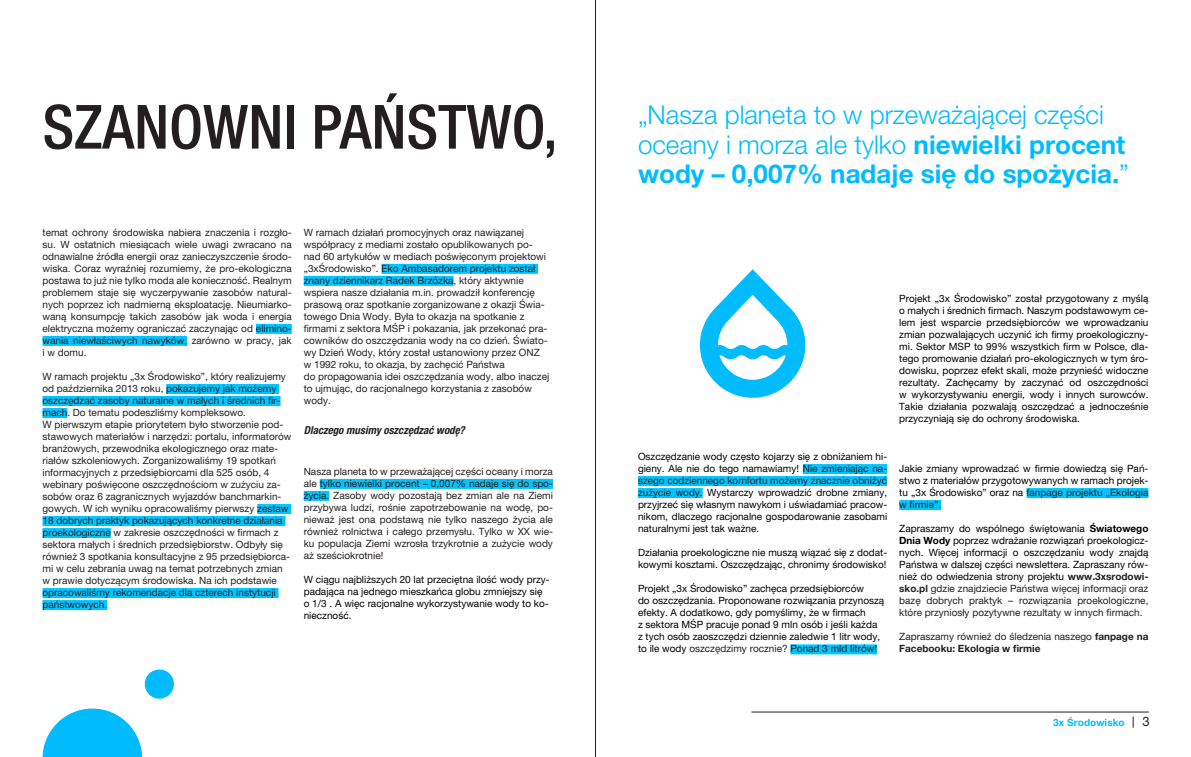
<style>
.page{position:relative;width:1191px;height:757px;background:#fff}
.page>*{position:absolute;margin:0;border:0;box-sizing:border-box;transform-origin:0 0}
.t1{font:500 condensed 61px "Helvetica Neue LT Pro";color:#231f20}
.t2{font:300 26px/29.9px "Helvetica Neue LT Pro";color:#00bcff}
.t3{font:13px "Helvetica Neue LT Pro";color:#231f20}
.t4{font:italic 700 condensed 11px "Helvetica Neue LT Pro";color:#231f20}
.t5{font:10px/12px "Helvetica Neue LT Pro";color:#231f20}
.t6{font:10px/12px "Helvetica Neue LT Pro";color:#000;text-align:justify}
.t7{font:700 10px "Helvetica Neue LT Pro";letter-spacing:.015em;color:#00bcff}
.s1{font-weight:700}
.s2{color:#231f20}
.s3{font-weight:700;color:#231f20}
</style>
<div class="page">
<hr style="left:595px;top:0;width:1px;height:757px;background:#231f20">
<hr style="left:751px;top:712px;width:397px;height:1px;background:#231f20">
<svg style="left:1133px;top:716px;width:1px;height:12px"></svg>
<svg style="left:43px;top:708px;width:99px;height:49px"></svg>
<div style="left:146px;top:670px;width:27px;height:28px;background:#00bcff;border-radius:50%"></div>
<div style="left:145px;top:669px;width:29px;height:30px;border:2px solid #00bcff;border-radius:50%"></div>
<div style="left:256px;top:324px;width:36px;height:10px;background:#00c5ff"></div>
<div style="left:43px;top:336px;width:144px;height:10px;background:#00c5ff"></div>
<div style="left:166px;top:384px;width:113px;height:10px;background:#00c5ff"></div>
<div style="left:43px;top:396px;width:237px;height:10px;background:#00c5ff"></div>
<div style="left:43px;top:408px;width:24px;height:10px;background:#00c5ff"></div>
<div style="left:257px;top:504px;width:34px;height:10px;background:#00c5ff"></div>
<div style="left:43px;top:516px;width:242px;height:10px;background:#00c5ff"></div>
<div style="left:43px;top:528px;width:68px;height:10px;background:#00c5ff"></div>
<div style="left:43px;top:588px;width:235px;height:10px;background:#00c5ff"></div>
<div style="left:43px;top:600px;width:64px;height:10px;background:#00c5ff"></div>
<div style="left:320px;top:479px;width:233px;height:10px;background:#00c5ff"></div>
<div style="left:304px;top:491px;width:25px;height:10px;background:#00c5ff"></div>
<div style="left:803px;top:464px;width:84px;height:10px;background:#00c5ff"></div>
<div style="left:638px;top:476px;width:249px;height:10px;background:#00c5ff"></div>
<div style="left:638px;top:488px;width:64px;height:10px;background:#00c5ff"></div>
<div style="left:790px;top:644px;width:87px;height:10px;background:#00c5ff"></div>
<div style="left:1026px;top:488px;width:122px;height:10px;background:#00c5ff"></div>
<div style="left:899px;top:500px;width:42px;height:10px;background:#00c5ff"></div>
<div style="left:381px;top:264px;width:157px;height:10px;background:#00c5ff"></div>
<div style="left:304px;top:276px;width:149px;height:10px;background:#00c5ff"></div>
<svg style="left:700px;top:269px;width:105px;height:129px"></svg>
<p class="t1" style="left:43px;top:91px;width:517px">SZANOWNI PAŃSTWO,</p>
<p class="t2" style="left:638px;top:99px;width:492px">„Nasza planeta to w przeważającej części oceany i morza ale tylko <span class="s1">niewielki procent wody – 0,007% nadaje się do spożycia.</span>”</p>
<p class="t5" style="left:304px;top:226px;width:247px">W ramach działań promocyjnych oraz nawiązanej współpracy z mediami zostało opublikowanych po&shy;nad 60 artykułów w mediach poświęconym projektowi „3xŚrodowisko”. Eko Ambasadorem projektu został znany dziennikarz Radek Brzózka, który aktywnie wspiera nasze działania m.in. prowadził konferencję prasową oraz spotkanie zorganizowane z okazji Świa&shy;towego Dnia Wody. Była to okazja na spotkanie z firmami z sektora MŚP i pokazania, jak przekonać pra&shy;cowników do oszczędzania wody na co dzień. Świato&shy;wy Dzień Wody, który został ustanowiony przez ONZ w 1992 roku, to okazja, by zachęcić Państwa<br>do propagowania idei oszczędzania wody, albo inaczej to ujmując, do racjonalnego korzystania z zasobów wody.</p>
<p class="t5" style="left:43px;top:226px;width:251px;text-align:justify">temat ochrony środowiska nabiera znaczenia i rozgło&shy;su. W ostatnich miesiącach wiele uwagi zwracano na odnawialne źródła energii oraz zanieczyszczenie środo&shy;wiska. Coraz wyraźniej rozumiemy, że pro-ekologiczna postawa to już nie tylko moda ale konieczność. Realnym problemem staje się wyczerpywanie zasobów natural&shy;nych poprzez ich nadmierną eksploatację. Nieumiarko&shy;waną konsumpcję takich zasobów jak woda i energia elektryczna możemy ograniczać zaczynając od elimino&shy;wania niewłaściwych nawyków, zarówno w pracy, jak i w domu.</p>
<p class="t5" style="left:43px;top:370px;width:250px">W ramach projektu „3x Środowisko”, który realizujemy od października 2013 roku, pokazujemy jak możemy oszczędzać zasoby naturalne w małych i średnich fir&shy;mach. Do tematu podeszliśmy kompleksowo.<br>W pierwszym etapie priorytetem było stworzenie pod&shy;stawowych materiałów i narzędzi: portalu, informatorów branżowych, przewodnika ekologicznego oraz mate&shy;riałów szkoleniowych. Zorganizowaliśmy 19 spotkań informacyjnych z przedsiębiorcami dla 525 osób, 4 webinary poświęcone oszczędnościom w zużyciu za&shy;sobów oraz 6 zagranicznych wyjazdów banchmarkin&shy;gowych. W ich wyniku opracowaliśmy pierwszy zestaw 18 dobrych praktyk pokazujących konkretne działania proekologiczne w zakresie oszczędności w firmach z sektora małych i średnich przedsiębiorstw. Odbyły się również 3 spotkania konsultacyjne z 95 przedsiębiorca&shy;mi w celu zebrania uwag na temat potrzebnych zmian w prawie dotyczącym środowiska. Na ich podstawie opracowaliśmy rekomendacje dla czterech instytucji państwowych.</p>
<p class="t6" style="left:899px;top:292px;width:251px">Projekt „3x Środowisko” został przygotowany z myślą o małych i średnich firmach. Naszym podstawowym ce&shy;lem jest wsparcie przedsiębiorców we wprowadzaniu zmian pozwalających uczynić ich firmy proekologiczny&shy;mi. Sektor MSP to 99% wszystkich firm w Polsce, dla&shy;tego promowanie działań pro-ekologicznych w tym śro&shy;dowisku, poprzez efekt skali, może przynieść widoczne rezultaty. Zachęcamy by zaczynać od oszczędności w wykorzystywaniu energii, wody i innych surowców.<br>Takie działania pozwalają oszczędzać a jednocześnie przyczyniają się do ochrony środowiska.</p>
<p class="t4" style="left:304px;top:423px;width:163px">Dlaczego musimy oszczędzać wodę?</p>
<p class="t5" style="left:304px;top:465px;width:251px;text-align:justify">Nasza planeta to w przeważającej części oceany i morza ale tylko niewielki procent – 0,007% nadaje się do spo&shy;życia. Zasoby wody pozostają bez zmian ale na Ziemi przybywa ludzi, rośnie zapotrzebowanie na wodę, po&shy;nieważ jest ona podstawą nie tylko naszego życia ale również rolnictwa i całego przemysłu. Tylko w XX wie&shy;ku populacja Ziemi wzrosła trzykrotnie a zużycie wody aż sześciokrotnie!</p>
<p class="t6" style="left:304px;top:573px;width:247px;text-align:left">W ciągu najbliższych 20 lat przeciętna ilość wody przy&shy;padająca na jednego mieszkańca globu zmniejszy się o 1/3 . A więc racjonalne wykorzystywanie wody to ko&shy;nieczność.</p>
<p class="t6" style="left:638px;top:450px;width:251px">Oszczędzanie wody często kojarzy się z obniżaniem hi&shy;gieny. Ale nie do tego namawiamy! <span class="s2">Nie zmieniając na&shy;szego codziennego komfortu możemy znacznie obniżyć zużycie wody.</span> Wystarczy wprowadzić drobne zmiany, przyjrzeć się własnym nawykom i uświadamiać pracow&shy;nikom, dlaczego racjonalne gospodarowanie zasobami naturalnymi jest tak ważne.</p>
<p class="t6" style="left:638px;top:546px;width:251px">Działania proekologiczne nie muszą wiązać się z dodat&shy;kowymi kosztami. Oszczędzając, chronimy środowisko!</p>
<p class="t6" style="left:638px;top:582px;width:248px;text-align:left">Projekt „3x Środowisko” zachęca przedsiębiorców<br>do oszczędzania. Proponowane rozwiązania przynoszą efekty. A dodatkowo, gdy pomyślimy, że w firmach<br>z sektora MŚP pracuje ponad 9 mln osób i jeśli każda z tych osób zaoszczędzi dziennie zaledwie 1 litr wody, to ile wody <span class="s2">oszczędzimy rocznie? Ponad 3 mld litrów!</span></p>
<p class="t6" style="left:899px;top:462px;width:251px">Jakie zmiany wprowadzać w firmie dowiedzą się Pań&shy;stwo z materiałów przygotowywanych w ramach projek&shy;tu „3x Środowisko” oraz na <span class="s2">fanpage projektu „Ekologia w firmie”.</span></p>
<p class="t6" style="left:899px;top:522px;width:251px">Zapraszamy do wspólnego świętowania <span class="s1">Światowego Dnia Wody</span> poprzez wdrażanie rozwiązań proekologicz&shy;nych. Więcej informacji o oszczędzaniu wody znajdą Państwa w dalszej części newslettera. Zapraszany rów&shy;nież do odwiedzenia strony projektu <span class="s3">www.3xsrodowi&shy;sko.pl</span> <span class="s2">gdzie znajdziecie Państwa więcej informacji oraz bazę dobrych praktyk – rozwiązania proekologiczne, które przyniosły pozytywne rezultaty w innych firmach.</span></p>
<p class="t5" style="left:899px;top:630px;width:251px">Zapraszamy również do śledzenia naszego <span class="s1">fanpage na<br>Facebooku: Ekologia w firmie</span></p>
<p class="t7" style="left:1053px;top:716px;width:73px">3x Środowisko</p>
<p class="t3" style="left:1142px;top:713px;width:9px">3</p>
</div>
